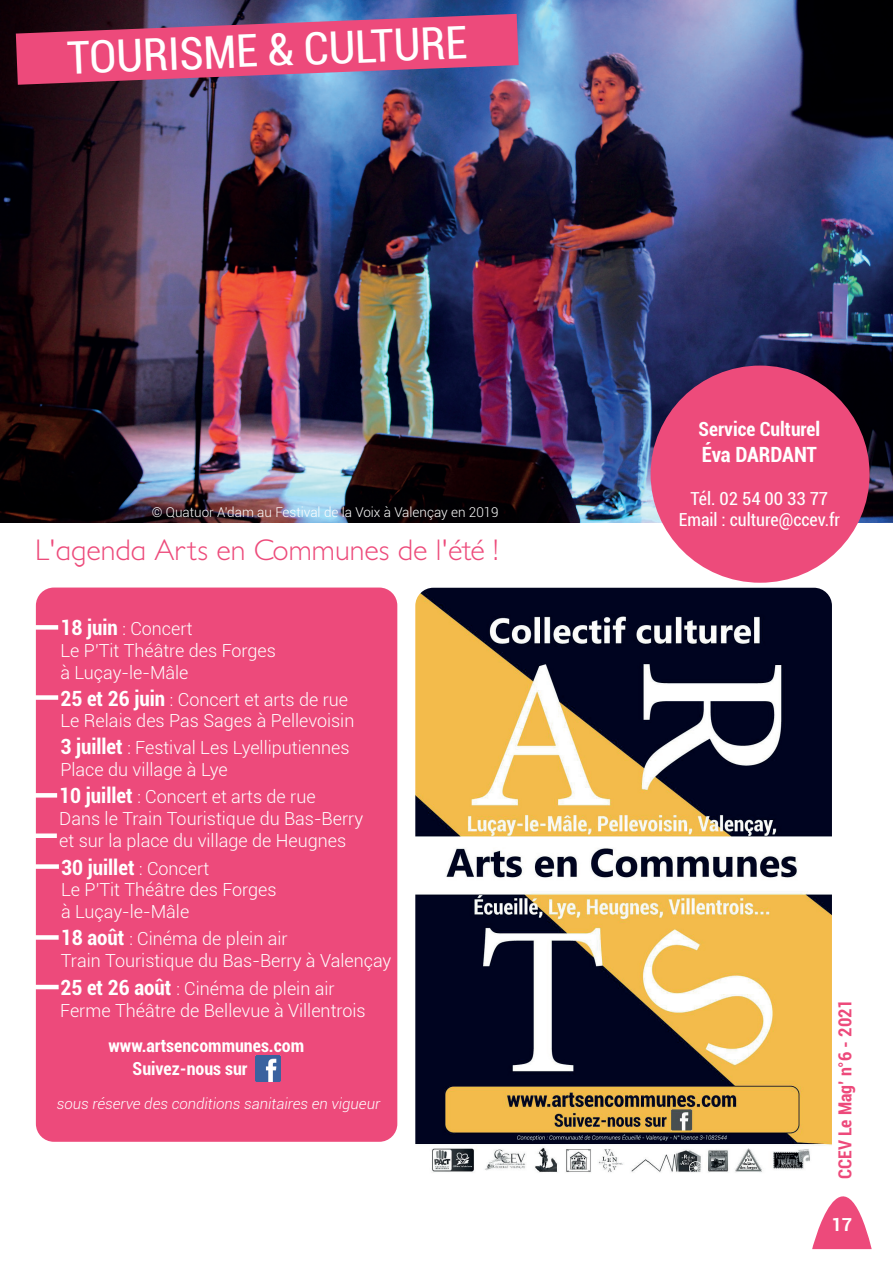
<style>
.page{position:relative;width:893px;height:1263px;background:#fff}
.page>*{position:absolute;margin:0;border:0;box-sizing:border-box;transform-origin:0 0}
.t1{font:condensed 45px "Roboto";color:#fff}
.t2{font:300 30px "Petita";color:#ed4b7b}
.t3{font:700 condensed 21px "Roboto";color:#fff}
.t4{font:700 condensed 19.5px "Roboto";color:#fff}
.t5{font:300 18px/21.6px "Roboto";color:#fff}
.t6{font:700 condensed 18px "Roboto";color:#fff}
.t7{font:condensed 18px/21.6px "Roboto";color:#fff;text-align:center}
.t8{font:700 condensed 18px "Roboto";color:#ed4a7b}
.t9{font:700 18px "Roboto";color:#fff}
.t10{font:italic 300 15px "Roboto";color:#fff}
.t11{font:300 13.5px "Roboto";color:#fff}
.s1{font-weight:700;font-stretch:condensed;font-size:21px}
.s2{font-weight:300;font-stretch:normal;font-size:18px}
</style>
<div class="page">
<img style="left:0;top:0;width:893px;height:522px">
<svg style="left:812px;top:1196px;width:60px;height:53px"></svg>
<svg style="left:16px;top:14px;width:503px;height:71px;background:#bd4c7c"></svg>
<div style="left:36px;top:587px;width:361px;height:555px;background:#ed4a7b;border-radius:18px"></div>
<div style="left:15px;top:625px;width:43px;height:5px;background:#fff"></div>
<div style="left:15px;top:695px;width:43px;height:5px;background:#fff"></div>
<hr style="left:14px;top:793px;width:43px;height:4px;background:#fff">
<div style="left:15px;top:864px;width:44px;height:5px;background:#fff"></div>
<div style="left:15px;top:935px;width:44px;height:5px;background:#fff"></div>
<hr style="left:15px;top:985px;width:44px;height:4px;background:#fff">
<img style="left:255px;top:1056px;width:26px;height:25px">
<div style="left:651px;top:366px;width:219px;height:217px;background:#ed4b7b;border-radius:50%"></div>
<img style="left:415px;top:588px;width:417px;height:585px">
<div style="left:13px;top:833px;width:44px;height:5px;background:#fff"></div>
<h1 class="t1" style="left:66px;top:26px;width:402px;rotate:-2deg">TOURISME &amp; CULTURE</h1>
<p class="t11" style="left:152px;top:503px;width:348px">© Quatuor A'dam au Festival de la Voix à Valençay en 2019</p>
<h2 class="t2" style="left:35px;top:533px;width:465px">L'agenda Arts en Communes de l'été !</h2>
<p class="t5" style="left:60px;top:618px;width:217px"><span class="s1">18 juin</span> : Concert<br>Le P'Tit Théâtre des Forges à Luçay-le-Mâle</p>
<p class="t5" style="left:60px;top:688px;width:296px"><span class="s1">25 et 26 juin</span> : Concert et arts de rue<br>Le Relais des Pas Sages à Pellevoisin</p>
<p class="t5" style="left:60px;top:737px;width:291px"><span class="s1">3 juillet</span> : Festival Les Lyelliputiennes<br>Place du village à Lye</p>
<p class="t5" style="left:59px;top:785px;width:305px"><span class="s1">10 juillet</span> : Concert et arts de rue<br>Dans le Train Touristique du Bas-Berry et sur la place du village de Heugnes</p>
<p class="t3" style="left:61px;top:852px;width:150px">30 juillet <span class="s2">: Concert</span></p>
<p class="t5" style="left:61px;top:878px;width:217px">Le P'Tit Théâtre des Forges à Luçay-le-Mâle</p>
<p class="t5" style="left:61px;top:927px;width:332px"><span class="s1">18 août</span> : Cinéma de plein air<br>Train Touristique du Bas-Berry à Valençay</p>
<p class="t5" style="left:60px;top:977px;width:307px"><span class="s1">25 et 26 août</span> : Cinéma de plein air<br>Ferme Théâtre de Bellevue à Villentrois</p>
<p class="t6" style="left:109px;top:1033px;width:197px">www.artsencommunes.com</p>
<p class="t6" style="left:133px;top:1056px;width:116px">Suivez-nous sur</p>
<p class="t10" style="left:57px;top:1094px;width:325px">sous réserve des conditions sanitaires en vigueur</p>
<p class="t4" style="left:699px;top:416px;width:123px">Service Culturel</p>
<p class="t3" style="left:702px;top:439px;width:117px">Éva DARDANT</p>
<p class="t7" style="left:679px;top:487px;width:163px">Tél. 02 54 00 33 77<br>Email : culture@ccev.fr</p>
<p class="t8" style="left:832px;top:1179px;width:181px;rotate:-90deg">CCEV Le Mag’ n°6 - 2021</p>
<p class="t9" style="left:832px;top:1211px;width:22px">17</p>
</div>
